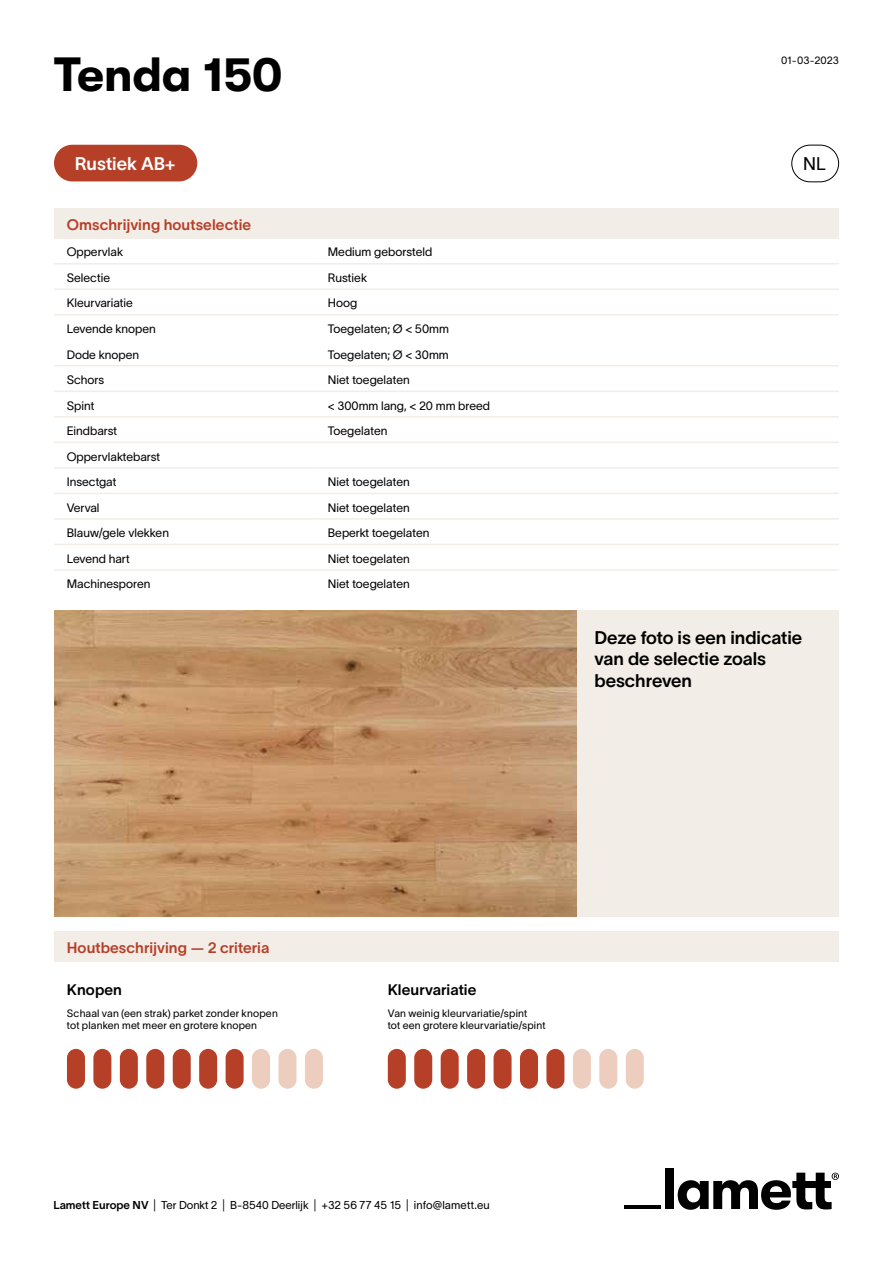
<style>
.page{position:relative;width:893px;height:1263px;background:#fff}
.page>*{position:absolute;margin:0;border:0;box-sizing:border-box;transform-origin:0 0}
.t1{font:700 48px "GT Walsheim";letter-spacing:-.01em;color:#000}
.t2{font:18px/21.6px "TWK Lausanne 600";letter-spacing:-.005em;color:#000}
.t3{font:18px "TWK Lausanne 600";letter-spacing:-.005em;color:#fff}
.t4{font:18px "TWK Lausanne 300";color:#000}
.t5{font:15px "TWK Lausanne 600";letter-spacing:.005em;color:#b63f27}
.t6{font:15px "TWK Lausanne 600";letter-spacing:.005em;color:#000}
.t7{font:12px/25.5px "TWK Lausanne 300";color:#000}
.t8{font:11.25px "TWK Lausanne 300";color:#000}
.t9{font:10.5px/12.6px "TWK Lausanne 300";letter-spacing:.015em;color:#000}
.s1{font-family:"TWK Lausanne 600"}
</style>
<div class="page">
<div style="left:54px;top:145px;width:143px;height:36px;background:#b63f27;border-radius:18px"></div>
<div style="left:791px;top:145px;width:48px;height:37px;border:1px solid #000;border-radius:18px"></div>
<div style="left:54px;top:208px;width:785px;height:30px;background:#f2ede7"></div>
<hr style="left:54px;top:237px;width:261px;height:2px;background:#f2ede7">
<hr style="left:315px;top:237px;width:524px;height:2px;background:#f2ede7">
<hr style="left:54px;top:263px;width:261px;height:1px;background:#f2ede7">
<hr style="left:315px;top:263px;width:524px;height:1px;background:#f2ede7">
<hr style="left:54px;top:288px;width:261px;height:2px;background:#f2ede7">
<hr style="left:315px;top:288px;width:524px;height:2px;background:#f2ede7">
<hr style="left:54px;top:314px;width:261px;height:1px;background:#f2ede7">
<hr style="left:315px;top:314px;width:524px;height:1px;background:#f2ede7">
<hr style="left:54px;top:365px;width:261px;height:2px;background:#f2ede7">
<hr style="left:315px;top:365px;width:524px;height:2px;background:#f2ede7">
<hr style="left:54px;top:391px;width:261px;height:1px;background:#f2ede7">
<hr style="left:315px;top:391px;width:524px;height:1px;background:#f2ede7">
<hr style="left:54px;top:416px;width:261px;height:2px;background:#f2ede7">
<hr style="left:315px;top:416px;width:524px;height:2px;background:#f2ede7">
<hr style="left:54px;top:442px;width:261px;height:1px;background:#f2ede7">
<hr style="left:315px;top:442px;width:524px;height:1px;background:#f2ede7">
<hr style="left:54px;top:467px;width:261px;height:2px;background:#f2ede7">
<hr style="left:315px;top:467px;width:524px;height:2px;background:#f2ede7">
<hr style="left:54px;top:493px;width:261px;height:1px;background:#f2ede7">
<hr style="left:315px;top:493px;width:524px;height:1px;background:#f2ede7">
<hr style="left:54px;top:518px;width:261px;height:2px;background:#f2ede7">
<hr style="left:315px;top:518px;width:524px;height:2px;background:#f2ede7">
<hr style="left:54px;top:544px;width:261px;height:1px;background:#f2ede7">
<hr style="left:315px;top:544px;width:524px;height:1px;background:#f2ede7">
<hr style="left:54px;top:569px;width:261px;height:2px;background:#f2ede7">
<hr style="left:315px;top:569px;width:524px;height:2px;background:#f2ede7">
<div style="left:665px;top:1168px;width:9px;height:41px;background:#000"></div>
<svg style="left:678px;top:1173px;width:161px;height:37px"></svg>
<hr style="left:624px;top:1205px;width:37px;height:4px;background:#000">
<img style="left:54px;top:610px;width:523px;height:306px">
<div style="left:577px;top:610px;width:262px;height:306px;background:#f2ede7"></div>
<div style="left:54px;top:931px;width:785px;height:30px;background:#f2ede7"></div>
<hr style="left:54px;top:960px;width:785px;height:2px;background:#f2ede7">
<div style="left:67px;top:1049px;width:18px;height:40px;background:#b63f27;border-radius:9px"></div>
<div style="left:93px;top:1049px;width:18px;height:40px;background:#b63f27;border-radius:9px"></div>
<div style="left:120px;top:1049px;width:18px;height:40px;background:#b63f27;border-radius:9px"></div>
<div style="left:146px;top:1049px;width:18px;height:40px;background:#b63f27;border-radius:9px"></div>
<div style="left:173px;top:1049px;width:18px;height:40px;background:#b63f27;border-radius:9px"></div>
<div style="left:199px;top:1049px;width:18px;height:40px;background:#b63f27;border-radius:9px"></div>
<div style="left:226px;top:1049px;width:18px;height:40px;background:#b63f27;border-radius:9px"></div>
<div style="left:252px;top:1049px;width:18px;height:40px;background:#edcdbd;border-radius:9px"></div>
<div style="left:278px;top:1049px;width:18px;height:40px;background:#edcdbd;border-radius:9px"></div>
<div style="left:305px;top:1049px;width:18px;height:40px;background:#edcdbd;border-radius:9px"></div>
<div style="left:388px;top:1049px;width:18px;height:40px;background:#b63f27;border-radius:9px"></div>
<div style="left:414px;top:1049px;width:18px;height:40px;background:#b63f27;border-radius:9px"></div>
<div style="left:441px;top:1049px;width:18px;height:40px;background:#b63f27;border-radius:9px"></div>
<div style="left:467px;top:1049px;width:18px;height:40px;background:#b63f27;border-radius:9px"></div>
<div style="left:494px;top:1049px;width:18px;height:40px;background:#b63f27;border-radius:9px"></div>
<div style="left:520px;top:1049px;width:18px;height:40px;background:#b63f27;border-radius:9px"></div>
<div style="left:546px;top:1049px;width:18px;height:40px;background:#b63f27;border-radius:9px"></div>
<div style="left:573px;top:1049px;width:18px;height:40px;background:#edcdbd;border-radius:9px"></div>
<div style="left:599px;top:1049px;width:18px;height:40px;background:#edcdbd;border-radius:9px"></div>
<div style="left:626px;top:1049px;width:18px;height:40px;background:#edcdbd;border-radius:9px"></div>
<h1 class="t1" style="left:54px;top:47px;width:230px">Tenda 150</h1>
<p class="t9" style="left:781px;top:53px;width:59px">01-03-2023</p>
<h2 class="t3" style="left:75px;top:151px;width:102px">Rustiek AB+</h2>
<h2 class="t4" style="left:803px;top:151px;width:24px">NL</h2>
<p class="t5" style="left:67px;top:214px;width:186px">Omschrijving houtselectie</p>
<p class="t7" style="left:67px;top:239px;width:58px">Oppervlak</p>
<p class="t7" style="left:328px;top:239px;width:106px">Medium geborsteld</p>
<p class="t7" style="left:67px;top:264px;width:45px">Selectie</p>
<p class="t7" style="left:328px;top:264px;width:41px">Rustiek</p>
<p class="t7" style="left:67px;top:290px;width:68px">Kleurvariatie</p>
<p class="t7" style="left:328px;top:290px;width:31px">Hoog</p>
<p class="t7" style="left:67px;top:315px;width:91px">Levende knopen</p>
<p class="t7" style="left:328px;top:315px;width:123px">Toegelaten; Ø &lt; 50mm</p>
<p class="t7" style="left:67px;top:341px;width:74px">Dode knopen</p>
<p class="t7" style="left:328px;top:341px;width:122px">Toegelaten; Ø &lt; 30mm</p>
<p class="t7" style="left:67px;top:366px;width:39px">Schors</p>
<p class="t7" style="left:328px;top:366px;width:83px">Niet toegelaten</p>
<p class="t7" style="left:67px;top:392px;width:29px">Spint</p>
<p class="t7" style="left:328px;top:392px;width:164px">&lt; 300mm lang, &lt; 20 mm breed</p>
<p class="t7" style="left:67px;top:417px;width:52px">Eindbarst</p>
<p class="t7" style="left:328px;top:417px;width:61px">Toegelaten</p>
<p class="t7" style="left:67px;top:443px;width:95px">Oppervlaktebarst<br>Insectgat</p>
<p class="t7" style="left:328px;top:468px;width:83px">Niet toegelaten</p>
<p class="t7" style="left:67px;top:494px;width:34px">Verval</p>
<p class="t7" style="left:328px;top:494px;width:83px">Niet toegelaten</p>
<p class="t7" style="left:67px;top:519px;width:104px">Blauw/gele vlekken</p>
<p class="t7" style="left:328px;top:519px;width:103px">Beperkt toegelaten</p>
<p class="t7" style="left:67px;top:545px;width:65px">Levend hart</p>
<p class="t7" style="left:328px;top:545px;width:83px">Niet toegelaten</p>
<p class="t7" style="left:67px;top:570px;width:85px">Machinesporen</p>
<p class="t7" style="left:328px;top:570px;width:83px">Niet toegelaten</p>
<h2 class="t2" style="left:594px;top:625px;width:209px">Deze foto is een indicatie van de selectie zoals beschreven</h2>
<p class="t5" style="left:67px;top:937px;width:204px">Houtbeschrijving — 2 criteria</p>
<p class="t6" style="left:67px;top:979px;width:57px">Knopen</p>
<p class="t6" style="left:388px;top:979px;width:90px">Kleurvariatie</p>
<p class="t9" style="left:67px;top:1006px;width:212px">Schaal van (een strak) parket zonder knopen tot planken met meer en grotere knopen</p>
<p class="t9" style="left:388px;top:1006px;width:159px">Van weinig kleurvariatie/spint<br>tot een grotere kleurvariatie/spint</p>
<p class="t8" style="left:53px;top:1197px;width:438px"><span class="s1">Lamett Europe NV</span> | Ter Donkt 2 | B-8540 Deerlijk | +32 56 77 45 15 | info@lamett.eu</p>
</div>
